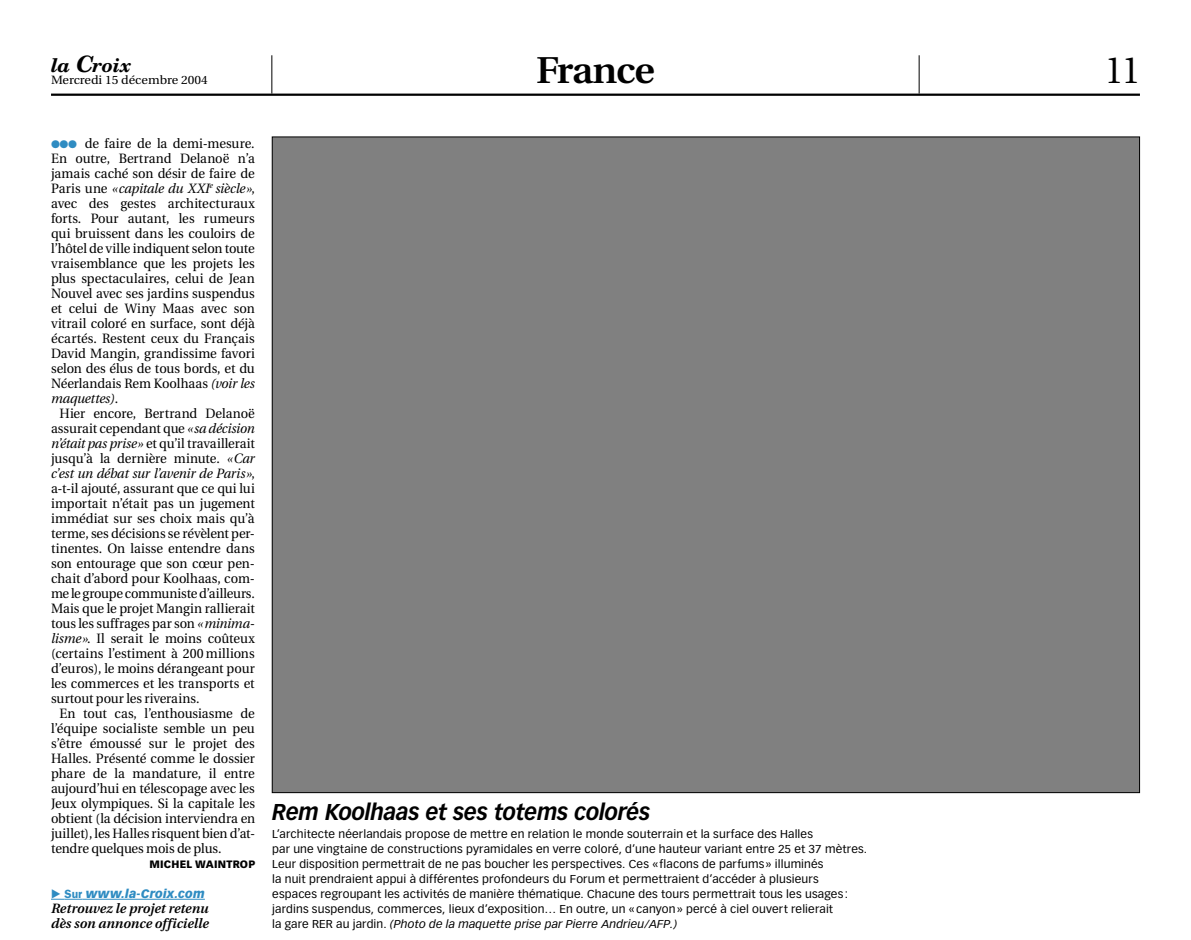
<style>
.page{position:relative;width:1191px;height:940px;background:#fff}
.page>*{position:absolute;margin:0;border:0;box-sizing:border-box;transform-origin:0 0}
.t1{font:37.5px "Utopia";color:#000;scale:.9 1}
.t2{font:600 37.35px "Utopia";letter-spacing:-.025em;color:#000;scale:1.05 1}
.t3{font:italic 700 22.5px "Vectora LH";letter-spacing:-.015em;color:#000}
.t4{font:italic 700 18.75px "Century Schoolbook BT";color:#000}
.t5{font:13.5px/15px "Utopia";letter-spacing:-.005em;color:#000;text-align:justify;scale:.96 1}
.t6{font:italic 600 13.5px/15px "Utopia";letter-spacing:.005em;color:#000}
.t7{font:12px "Utopia";color:#000;scale:1.05 1}
.t8{font:italic 900 12px "Vectora LH";letter-spacing:.01em;color:#2f8cc2}
.t9{font:11.25px/15px "Vectora LH";letter-spacing:.015em;color:#000;scale:1.05 1}
.t10{font:900 10.5px "Vectora LH";letter-spacing:.02em;color:#000}
.s1{font-size:22.5px}
.s2{font-style:italic}
.s3{font-family:"Franklin Gothic";font-weight:600;font-style:normal}
</style>
<div class="page">
<hr style="left:82px;top:899px;width:123px;height:1px;background:#2f8cc2">
<div style="left:272px;top:137px;width:867px;height:655px;background:#808080"></div>
<hr style="left:51px;top:94px;width:1089px;height:2px;background:#000">
<hr style="left:271px;top:55px;width:1px;height:39px;background:#000">
<hr style="left:918px;top:55px;width:1px;height:39px;background:#000">
<svg style="left:51px;top:898px;width:31px;height:2px"></svg>
<h3 class="t4" style="left:51px;top:53px;width:82px">la <span class="s1">C</span>roix</h3>
<p class="t7" style="left:51px;top:73px;width:151px">Mercredi 15 décembre 2004</p>
<h2 class="t2" style="left:536px;top:50px;width:115px">France</h2>
<p class="t5" style="left:51px;top:136px;width:214px;text-indent:34px">de faire de la demi-mesure.<br>En outre, Bertrand Delanoë n’a jamais caché son désir de faire de Paris une <span class="s2">« capitale du XXI</span><sup>e</sup> <span class="s2">siècle »</span>, avec des gestes architecturaux forts. Pour autant, les rumeurs qui bruissent dans les couloirs de l’hôtel de ville indiquent selon toute vraisemblance que les projets les plus spectaculaires, celui de Jean Nouvel avec ses jardins suspendus et celui de Winy Maas avec son vitrail coloré en surface, sont déjà écartés. Restent ceux du Français David Mangin, grandissime favori selon des élus de tous bords, et du Néerlandais Rem Koolhaas <span class="s2">(voir les maquettes)</span>.</p>
<p class="t5" style="left:51px;top:406px;width:214px;text-indent:9px">Hier encore, Bertrand Delanoë assurait cependant que <span class="s2">« sa décision n’était pas prise »</span> et qu’il travaillerait jusqu’à la dernière minute. <span class="s2">« Car c’est un débat sur l’avenir de Paris »</span>, a-t-il ajouté, assurant que ce qui lui importait n’était pas un jugement immédiat sur ses choix mais qu’à terme, ses décisions se révèlent per&shy;tinentes. On laisse entendre dans son entourage que son cœur pen&shy;chait d’abord pour Koolhaas, com&shy;me le groupe communiste d’ailleurs.<br>Mais que le projet Mangin rallierait tous les suffrages par son <span class="s2">« minima&shy;lisme »</span>. Il serait le moins coûteux (certains l’estiment à 200 millions d’euros), le moins dérangeant pour les commerces et les transports et surtout pour les riverains.</p>
<p class="t5" style="left:51px;top:706px;width:214px;text-indent:9px">En tout cas, l’enthousiasme de l’équipe socialiste semble un peu s’être émoussé sur le projet des Halles. Présenté comme le dossier phare de la mandature, il entre aujourd’hui en télescopage avec les Jeux olympiques. Si la capitale les obtient (la décision interviendra en juillet), les Halles risquent bien d’at&shy;tendre quelques mois de plus.</p>
<p class="t10" style="left:149px;top:857px;width:107px">MICHEL WAINTROP</p>
<p class="t8" style="left:64px;top:886px;width:142px"><span class="s3">Sur</span> www.la-Croix.com</p>
<p class="t6" style="left:51px;top:901px;width:159px">Retrouvez le projet retenu dès son annonce officielle</p>
<h3 class="t3" style="left:272px;top:798px;width:380px">Rem Koolhaas et ses totems colorés</h3>
<p class="t9" style="left:272px;top:826px;width:568px">L’architecte néerlandais propose de mettre en relation le monde souterrain et la surface des Halles<br>par une vingtaine de constructions pyramidales en verre coloré, d’une hauteur variant entre 25 et 37 mètres.<br>Leur disposition permettrait de ne pas boucher les perspectives. Ces « flacons de parfums » illuminés<br>la nuit prendraient appui à différentes profondeurs du Forum et permettraient d’accéder à plusieurs<br>espaces regroupant les activités de manière thématique. Chacune des tours permettrait tous les usages : jardins suspendus, commerces, lieux d’exposition… En outre, un « canyon » percé à ciel ouvert relierait<br>la gare RER au jardin. <span class="s2">(Photo de la maquette prise par Pierre Andrieu/AFP.)</span></p>
<h1 class="t1" style="left:1105px;top:50px;width:40px">11</h1>
</div>
